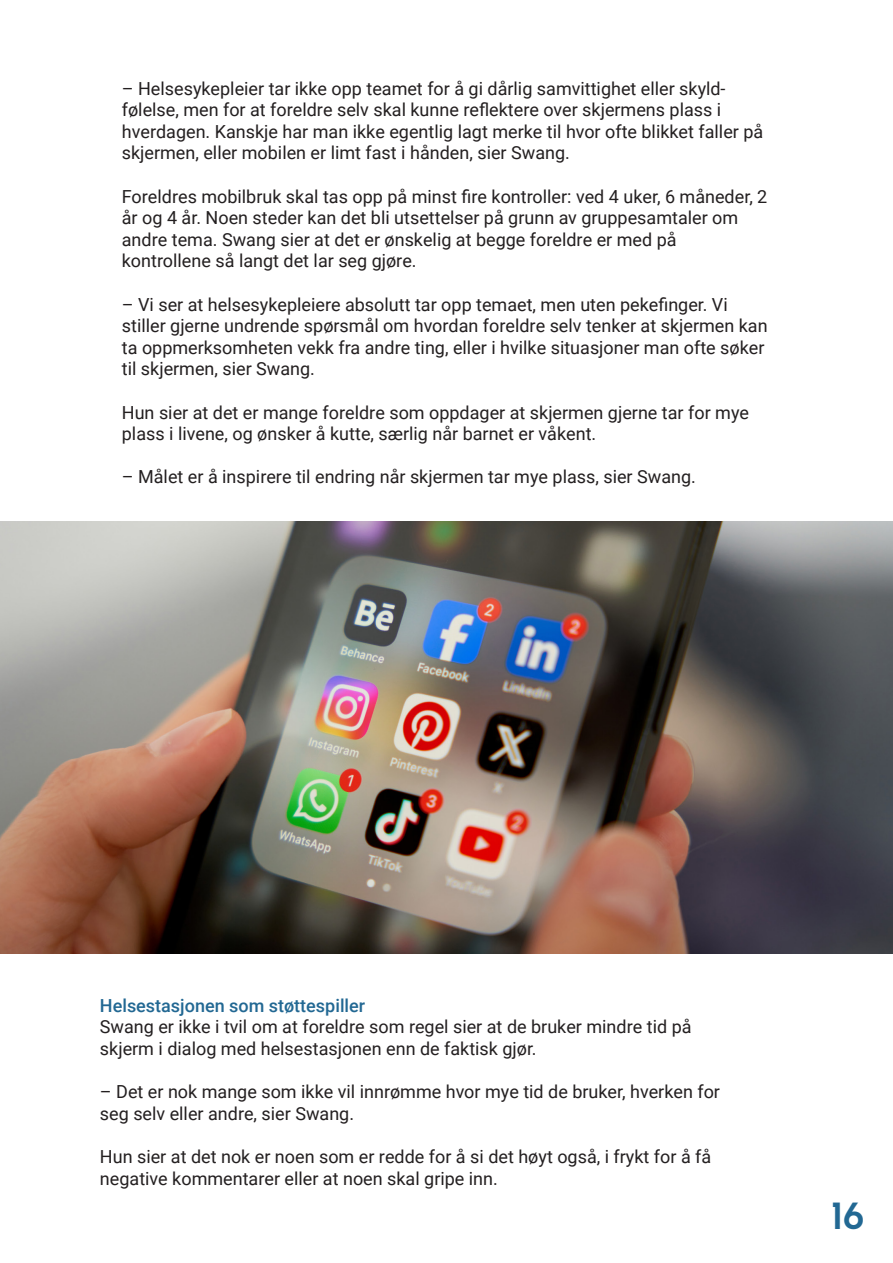
<style>
.page{position:relative;width:893px;height:1263px;background:#fff}
.page>*{position:absolute;margin:0;border:0;box-sizing:border-box;transform-origin:0 0}
.t1{font:600 36px "New Order";color:#226893}
.t2{font:18px/21.6px "Roboto";color:#231f20}
.t3{font:500 18px "Roboto";color:#226893}
</style>
<div class="page">
<img style="left:0;top:521px;width:892px;height:432px">
<p class="t2" style="left:122px;top:77px;width:643px">– Helsesykepleier tar ikke opp teamet for å gi dårlig samvittighet eller skyld&shy;følelse, men for at foreldre selv skal kunne reflektere over skjermens plass i hverdagen. Kanskje har man ikke egentlig lagt merke til hvor ofte blikket faller på skjermen, eller mobilen er limt fast i hånden, sier Swang.</p>
<p class="t2" style="left:122px;top:185px;width:647px">Foreldres mobilbruk skal tas opp på minst fire kontroller: ved 4 uker, 6 måneder, 2 år og 4 år. Noen steder kan det bli utsettelser på grunn av gruppesamtaler om</p>
<p class="t2" style="left:122px;top:228px;width:556px">andre tema. Swang sier at det er ønskelig at begge foreldre er med på</p>
<p class="t2" style="left:122px;top:249px;width:296px">kontrollene så langt det lar seg gjøre.</p>
<p class="t2" style="left:122px;top:293px;width:647px">– Vi ser at helsesykepleiere absolutt tar opp temaet, men uten pekefinger. Vi stiller gjerne undrende spørsmål om hvordan foreldre selv tenker at skjermen kan ta oppmerksomheten vekk fra andre ting, eller i hvilke situasjoner man ofte søker til skjermen, sier Swang.</p>
<p class="t2" style="left:122px;top:401px;width:629px">Hun sier at det er mange foreldre som oppdager at skjermen gjerne tar for mye plass i livene, og ønsker å kutte, særlig når barnet er våkent.</p>
<p class="t2" style="left:122px;top:465px;width:576px">– Målet er å inspirere til endring når skjermen tar mye plass, sier Swang.</p>
<p class="t3" style="left:100px;top:993px;width:267px">Helsestasjonen som støttespiller</p>
<p class="t2" style="left:100px;top:1015px;width:593px">Swang er ikke i tvil om at foreldre som regel sier at de bruker mindre tid på</p>
<p class="t2" style="left:100px;top:1037px;width:438px">skjerm i dialog med helsestasjonen enn de faktisk gjør.</p>
<p class="t2" style="left:100px;top:1080px;width:622px">– Det er nok mange som ikke vil innrømme hvor mye tid de bruker, hverken for seg selv eller andre, sier Swang.</p>
<p class="t2" style="left:100px;top:1145px;width:613px">Hun sier at det nok er noen som er redde for å si det høyt også, i frykt for å få negative kommentarer eller at noen skal gripe inn.</p>
<h1 class="t1" style="left:831px;top:1192px;width:34px">16</h1>
</div>
